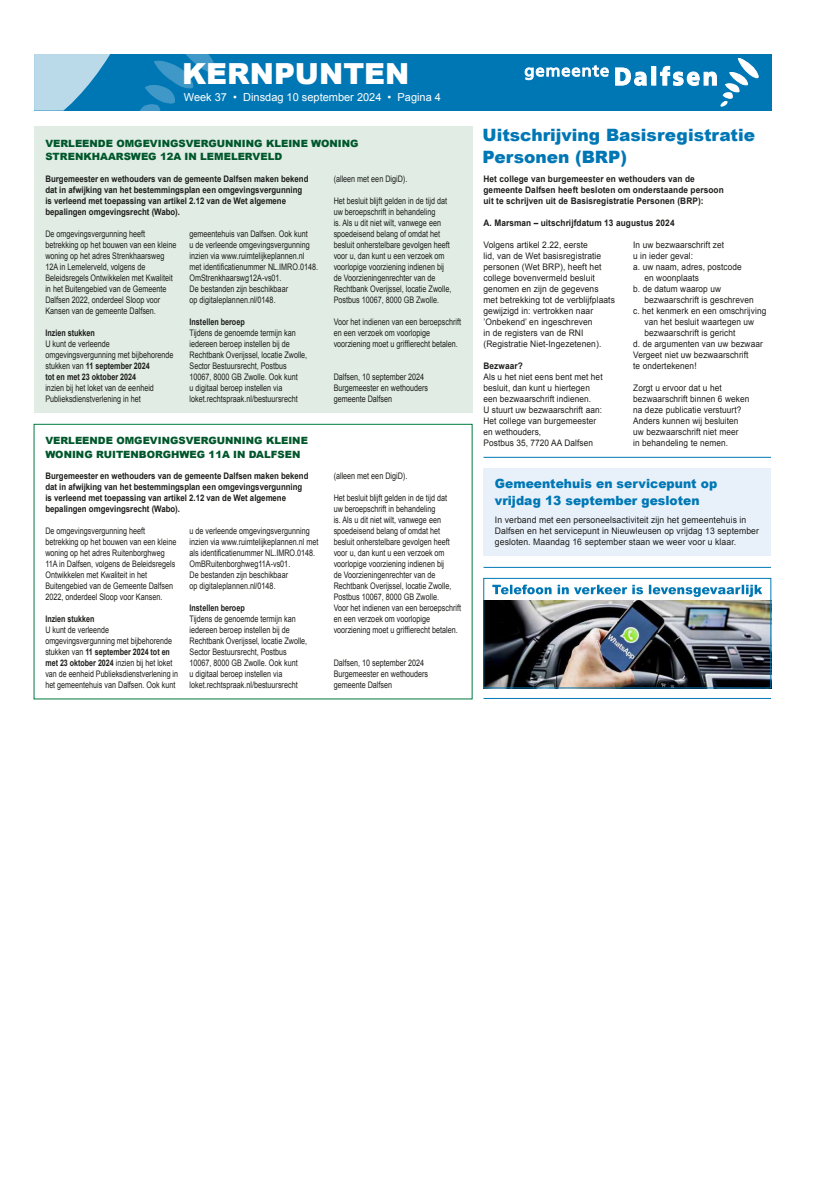
<style>
.page{position:relative;width:820px;height:1177px;background:#fff}
.page>*{position:absolute;margin:0;border:0;box-sizing:border-box;transform-origin:0 0}
.t1{font:900 29px "Arial";color:#fff}
.t2{font:900 17px/22px "Arial";color:#0077b5}
.t3{font:900 12.7px/16.5px "Arial";color:#0077b5}
.t4{font:11px "Arial";color:#fff}
.t5{font:900 10px/13.2px "Arial";color:#00572b}
.t6{font:9px/11px "Arial";color:#1d1d1b;scale:.8 1}
.t7{font:9px/11px "Arial";color:#1d1d1b;scale:.92 1}
.t8{font:700 9px/11px "Arial";color:#1d1d1b;scale:.87 1}
.t9{font:9px/11px "Arial";color:#1d1d1b;scale:.94 1}
.t10{font:700 9px/11px "Arial";color:#1d1d1b;scale:.92 1}
.t11{font:9px/11px "Arial";color:#1d1d1b;scale:.79 1}
.t12{font:9px/11px "Arial";color:#1d1d1b;scale:.96 1}
.t13{font:700 9px "Arial";color:#1d1d1b;scale:.8 1}
.s1{font-weight:700}
</style>
<div class="page">
<div style="left:483px;top:468px;width:287px;height:88px;background:#e8f1fa"></div>
<hr style="left:483px;top:457px;width:287px;height:1px;background:#0077b5">
<hr style="left:483px;top:567px;width:287px;height:1px;background:#0077b5">
<hr style="left:483px;top:698px;width:287px;height:1px;background:#0077b5">
<div style="left:34px;top:54px;width:737px;height:57px;background:#0077b5"></div>
<svg style="left:140px;top:54px;width:76px;height:57px"></svg>
<svg style="left:615px;top:68px;width:31px;height:18px"></svg>
<div style="left:651px;top:66px;width:4px;height:19px;border:1px solid #fff"></div>
<svg style="left:660px;top:58px;width:98px;height:48px"></svg>
<svg style="left:524px;top:65px;width:84px;height:15px"></svg>
<svg style="left:34px;top:54px;width:76px;height:57px"></svg>
<div style="left:34px;top:127px;width:438px;height:286px;background:#e0ece4"></div>
<div style="left:34px;top:424px;width:438px;height:275px;border:1px solid #007a3e"></div>
<img style="left:485px;top:600px;width:283px;height:86px">
<div style="left:483px;top:578px;width:287px;height:110px;border:1px solid #0077b5"></div>
<svg style="left:492px;top:584px;width:270px;height:13px"></svg>
<h1 class="t1" style="left:182px;top:53px;width:229px">KERNPUNTEN</h1>
<p class="t4" style="left:184px;top:90px;width:258px">Week 37 • Dinsdag 10 september 2024 • Pagina 4</p>
<p class="t5" style="left:45px;top:136px;width:314px">VERLEENDE OMGEVINGSVERGUNNING KLEINE WONING<br>STRENKHAARSWEG 12A IN LEMELERVELD</p>
<p class="t8" style="left:45px;top:173px;width:304px">Burgemeester en wethouders van de gemeente Dalfsen maken bekend dat in afwijking van het bestemmingsplan een omgevingsvergunning is verleend met toepassing van artikel 2.12 van de Wet algemene bepalingen omgevingsrecht (Wabo).</p>
<p class="t6" style="left:45px;top:228px;width:165px">De omgevingsvergunning heeft betrekking op het bouwen van een kleine woning op het adres Strenkhaarsweg 12A in Lemelerveld, volgens de Beleidsregels Ontwikkelen met Kwaliteit in het Buitengebied van de Gemeente Dalfsen 2022, onderdeel Sloop voor Kansen van de gemeente Dalfsen.</p>
<p class="t13" style="left:45px;top:327px;width:64px">Inzien stukken</p>
<p class="t6" style="left:45px;top:338px;width:162px">U kunt de verleende omgevingsvergunning met bijbehorende stukken van <span class="s1">11 september 2024<br>tot en met 23 oktober 2024</span></p>
<p class="t6" style="left:45px;top:382px;width:137px">inzien bij het loket van de eenheid<br>Publieksdienstverlening in het</p>
<p class="t6" style="left:333px;top:173px;width:94px">(alleen met een DigiD).</p>
<p class="t6" style="left:333px;top:195px;width:149px">Het besluit blijft gelden in de tijd dat uw beroepschrift in behandeling<br>is. Als u dit niet wilt, vanwege een spoedeisend belang of omdat het besluit onherstelbare gevolgen heeft voor u, dan kunt u een verzoek om voorlopige voorziening indienen bij de Voorzieningenrechter van de Rechtbank Overijssel, locatie Zwolle, Postbus 10067, 8000 GB Zwolle.</p>
<p class="t6" style="left:333px;top:316px;width:161px">Voor het indienen van een beroepschrift en een verzoek om voorlopige voorziening moet u griffierecht betalen.</p>
<p class="t6" style="left:333px;top:371px;width:120px">Dalfsen, 10 september 2024<br>Burgemeester en wethouders gemeente Dalfsen</p>
<p class="t6" style="left:189px;top:228px;width:162px">gemeentehuis van Dalfsen. Ook kunt<br>u de verleende omgevingsvergunning inzien via www.ruimtelijkeplannen.nl met identificatienummer NL.IMRO.0148.<br>OmStrenkhaarswg12A-vs01.<br>De bestanden zijn beschikbaar<br>op digitaleplannen.nl/0148.</p>
<p class="t13" style="left:189px;top:316px;width:71px">Instellen beroep</p>
<p class="t6" style="left:189px;top:327px;width:149px">Tijdens de genoemde termijn kan iedereen beroep instellen bij de Rechtbank Overijssel, locatie Zwolle, Sector Bestuursrecht, Postbus 10067, 8000 GB Zwolle. Ook kunt<br>u digitaal beroep instellen via loket.rechtspraak.nl/bestuursrecht</p>
<p class="t5" style="left:45px;top:434px;width:264px">VERLEENDE OMGEVINGSVERGUNNING KLEINE<br>WONING RUITENBORGHWEG 11A IN DALFSEN</p>
<p class="t8" style="left:45px;top:470px;width:304px">Burgemeester en wethouders van de gemeente Dalfsen maken bekend dat in afwijking van het bestemmingsplan een omgevingsvergunning is verleend met toepassing van artikel 2.12 van de Wet algemene bepalingen omgevingsrecht (Wabo).</p>
<p class="t6" style="left:45px;top:525px;width:165px">De omgevingsvergunning heeft betrekking op het bouwen van een kleine woning op het adres Ruitenborghweg 11A in Dalfsen, volgens de Beleidsregels Ontwikkelen met Kwaliteit in het Buitengebied van de Gemeente Dalfsen 2022, onderdeel Sloop voor Kansen.</p>
<p class="t13" style="left:45px;top:613px;width:63px">Inzien stukken</p>
<p class="t11" style="left:45px;top:624px;width:169px">U kunt de verleende omgevingsvergunning met bijbehorende stukken van <span class="s1">11 september 2024 tot en met 23 oktober 2024</span> inzien bij het loket van de eenheid Publieksdienstverlening in het gemeentehuis van Dalfsen. Ook kunt</p>
<p class="t6" style="left:189px;top:525px;width:163px">u de verleende omgevingsvergunning inzien via www.ruimtelijkeplannen.nl met als identificatienummer NL.IMRO.0148.<br>OmBRuitenborghweg11A-vs01.<br>De bestanden zijn beschikbaar<br>op digitaleplannen.nl/0148.</p>
<p class="t13" style="left:189px;top:602px;width:71px">Instellen beroep</p>
<p class="t6" style="left:189px;top:613px;width:149px">Tijdens de genoemde termijn kan iedereen beroep instellen bij de Rechtbank Overijssel, locatie Zwolle, Sector Bestuursrecht, Postbus 10067, 8000 GB Zwolle. Ook kunt<br>u digitaal beroep instellen via loket.rechtspraak.nl/bestuursrecht</p>
<p class="t6" style="left:333px;top:470px;width:94px">(alleen met een DigiD).</p>
<p class="t6" style="left:333px;top:492px;width:161px">Het besluit blijft gelden in de tijd dat<br>uw beroepschrift in behandeling<br>is. Als u dit niet wilt, vanwege een spoedeisend belang of omdat het besluit onherstelbare gevolgen heeft voor u, dan kunt u een verzoek om voorlopige voorziening indienen bij<br>de Voorzieningenrechter van de Rechtbank Overijssel, locatie Zwolle, Postbus 10067, 8000 GB Zwolle.<br>Voor het indienen van een beroepschrift en een verzoek om voorlopige voorziening moet u griffierecht betalen.</p>
<p class="t6" style="left:333px;top:657px;width:120px">Dalfsen, 10 september 2024<br>Burgemeester en wethouders gemeente Dalfsen</p>
<h2 class="t2" style="left:482px;top:123px;width:274px">Uitschrijving Basisregistratie<br>Personen (BRP)</h2>
<p class="t10" style="left:483px;top:173px;width:262px">Het college van burgemeester en wethouders van de gemeente Dalfsen heeft besloten om onderstaande persoon uit te schrijven uit de Basisregistratie Personen (BRP):</p>
<p class="t10" style="left:483px;top:217px;width:209px">A. Marsman – uitschrijfdatum 13 augustus 2024</p>
<p class="t9" style="left:483px;top:239px;width:141px">Volgens artikel 2.22, eerste<br>lid, van de Wet basisregistratie personen (Wet BRP), heeft het college bovenvermeld besluit genomen en zijn de gegevens met betrekking tot de verblijfplaats gewijzigd in: vertrokken naar ’Onbekend’ en ingeschreven<br>in de registers van de RNI (Registratie Niet-Ingezetenen).</p>
<p class="t10" style="left:483px;top:360px;width:44px">Bezwaar?</p>
<p class="t7" style="left:483px;top:371px;width:131px">Als u het niet eens bent met het besluit, dan kunt u hiertegen een bezwaarschrift indienen.<br>U stuurt uw bezwaarschrift aan:<br>Het college van burgemeester en wethouders,<br>Postbus 35, 7720 AA Dalfsen</p>
<p class="t7" style="left:633px;top:239px;width:100px">In uw bezwaarschrift zet</p>
<p class="t7" style="left:633px;top:250px;width:66px">u in ieder geval:</p>
<p class="t7" style="left:633px;top:261px;width:119px">a. uw naam, adres, postcode</p>
<p class="t7" style="left:644px;top:272px;width:61px">en woonplaats</p>
<p class="t7" style="left:633px;top:283px;width:97px">b. de datum waarop uw</p>
<p class="t7" style="left:644px;top:294px;width:120px">bezwaarschrift is geschreven</p>
<p class="t7" style="left:633px;top:305px;width:146px">c. het kenmerk en een omschrijving</p>
<p class="t7" style="left:644px;top:316px;width:120px">van het besluit waartegen uw</p>
<p class="t7" style="left:644px;top:327px;width:100px">bezwaarschrift is gericht</p>
<p class="t7" style="left:633px;top:338px;width:142px">d. de argumenten van uw bezwaar</p>
<p class="t7" style="left:633px;top:349px;width:127px">Vergeet niet uw bezwaarschrift</p>
<p class="t7" style="left:633px;top:360px;width:70px">te ondertekenen!</p>
<p class="t7" style="left:633px;top:382px;width:128px">Zorgt u ervoor dat u het bezwaarschrift binnen 6 weken na deze publicatie verstuurt?<br>Anders kunnen wij besluiten uw bezwaarschrift niet meer<br>in behandeling te nemen.</p>
<h3 class="t3" style="left:494px;top:475px;width:224px">Gemeentehuis en servicepunt op vrijdag 13 september gesloten</h3>
<p class="t12" style="left:494px;top:514px;width:276px">In verband met een personeelsactiviteit zijn het gemeentehuis in<br>Dalfsen en het servicepunt in Nieuwleusen op vrijdag 13 september gesloten. Maandag 16 september staan we weer voor u klaar.</p>
</div>
